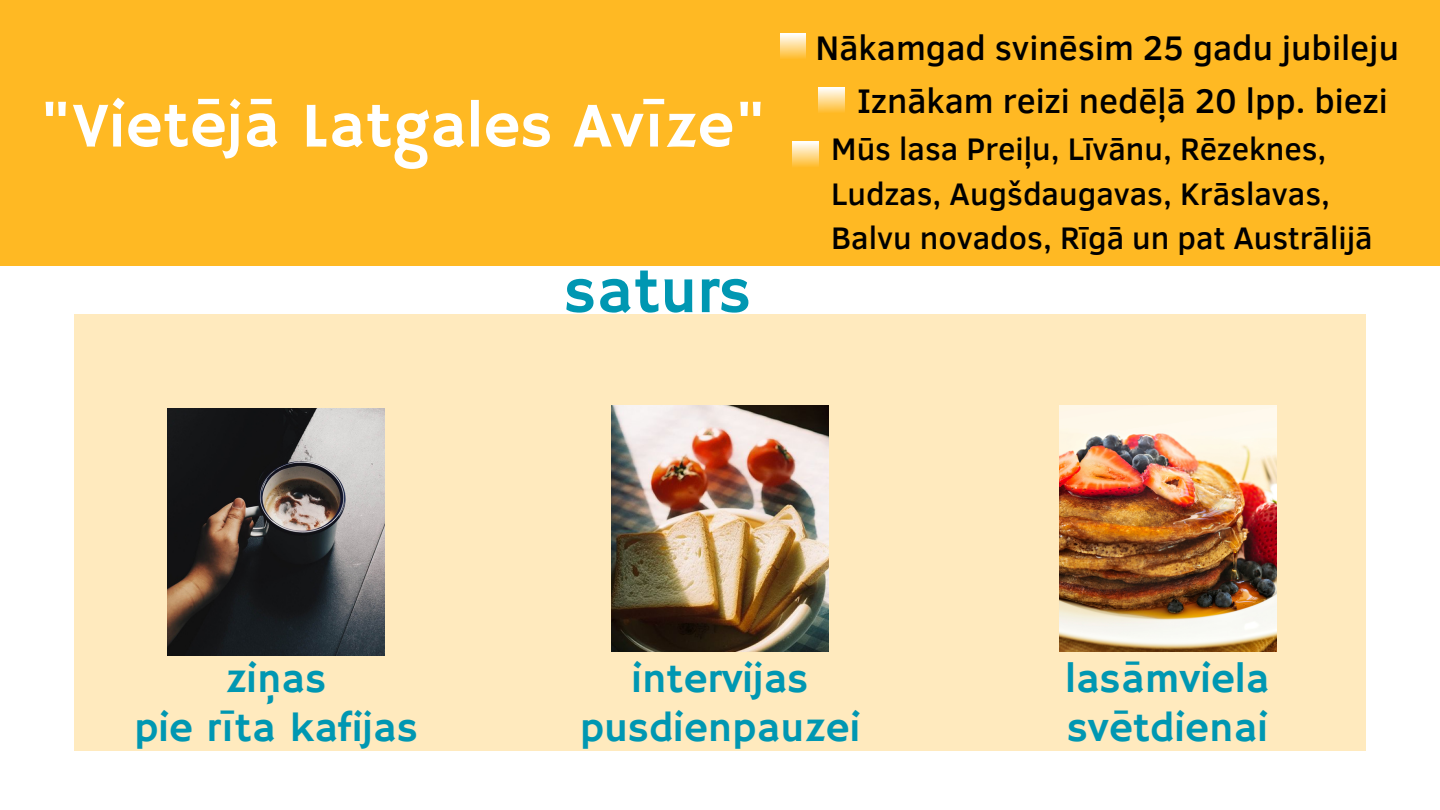
<style>
.page{position:relative;width:1440px;height:810px;background:#fff}
.page>*{position:absolute;margin:0;border:0;box-sizing:border-box;transform-origin:0 0}
.t1{font:64.1px "Hammersmith One";color:#fff}
.t2{font:64.1px "Hammersmith One";color:#0097b2}
.t3{font:41.5px "Hammersmith One";color:#0097b2}
.t4{font:500 35px "Clear Sans";color:#000}
.t5{font:500 32px "Clear Sans";color:#000}
</style>
<div class="page">
<div style="left:0;top:0;width:1440px;height:266px;background:#ffb923"></div>
<div style="left:819px;top:87px;width:25px;height:26px;background:linear-gradient(to bottom,#fff,#ffbe34)"></div>
<div style="left:780px;top:33px;width:26px;height:26px;background:linear-gradient(to bottom,#fff,#ffbe35)"></div>
<svg style="left:793px;top:142px;width:25px;height:25px"></svg>
<div style="left:74px;top:314px;width:1292px;height:437px;background:#ffeabe"></div>
<img style="left:1059px;top:405px;width:217px;height:247px">
<img style="left:612px;top:405px;width:217px;height:247px">
<img style="left:168px;top:409px;width:217px;height:246px">
<p class="t1" style="left:40px;top:89px;width:728px">"Vietējā Latgales Avīze"</p>
<p class="t2" style="left:564px;top:254px;width:188px">saturs</p>
<p class="t4" style="left:816px;top:22px;width:585px">Nākamgad svinēsim 25 gadu jubileju</p>
<p class="t4" style="left:857px;top:75px;width:532px">Iznākam reizi nedēļā 20 lpp. biezi</p>
<p class="t5" style="left:831px;top:126px;width:497px">Mūs lasa Preiļu, Līvānu, Rēzeknes,</p>
<p class="t5" style="left:831px;top:170px;width:500px">Ludzas, Augšdaugavas, Krāslavas,</p>
<p class="t5" style="left:831px;top:214px;width:543px">Balvu novados, Rīgā un pat Austrālijā</p>
<p class="t3" style="left:226px;top:654px;width:102px">ziņas</p>
<p class="t3" style="left:134px;top:704px;width:285px">pie rīta kafijas</p>
<p class="t3" style="left:632px;top:654px;width:178px">intervijas</p>
<p class="t3" style="left:580px;top:704px;width:282px">pusdienpauzei</p>
<p class="t3" style="left:1065px;top:654px;width:206px">lasāmviela</p>
<p class="t3" style="left:1067px;top:704px;width:202px">svētdienai</p>
</div>
